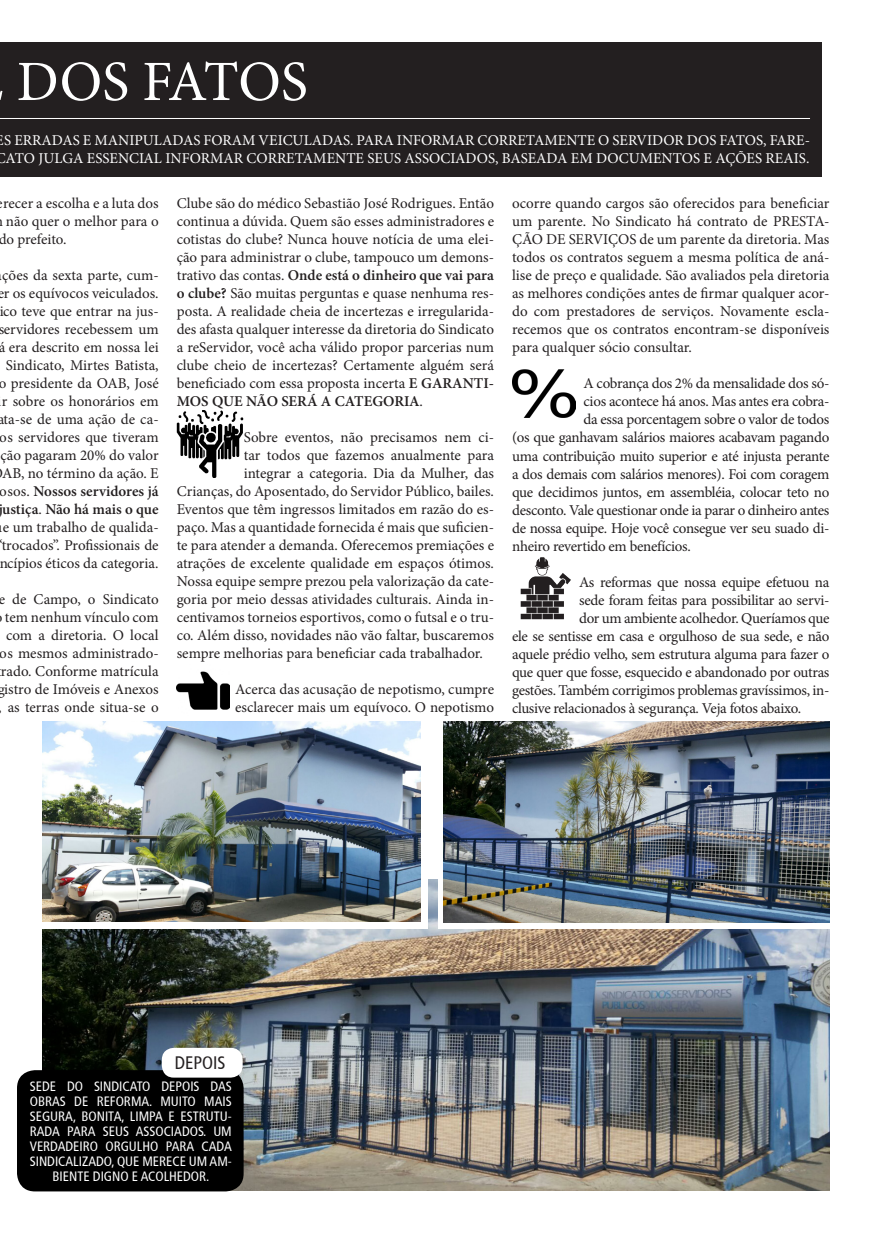
<style>
.page{position:relative;width:872px;height:1234px;background:#fff}
.page>*{position:absolute;margin:0;border:0;box-sizing:border-box;transform-origin:0 0}
.t1{font:57px "Minion Pro";letter-spacing:-.005em;color:#fff}
.t2{font:condensed 18px "Frutiger";color:#231f20}
.t3{font:15px/18px "Minion Pro";letter-spacing:-.01em;color:#231f20;text-align:center}
.t4{font:15px/18px "Minion Pro";color:#fff}
.t5{font:condensed 13.5px/15px "Frutiger";color:#fff;text-align:center}
.s1{font-weight:600}
</style>
<div class="page">
<div style="left:0;top:43px;width:821px;height:133px;background:#231f20"></div>
<hr style="left:0;top:118px;width:810px;height:1px;background:#fff">
<img style="left:43px;top:879px;width:786px;height:311px">
<div style="left:43px;top:733px;width:385px;height:195px;background:#fff"></div>
<img style="left:43px;top:721px;width:378px;height:200px">
<div style="left:438px;top:733px;width:391px;height:195px;background:#fff"></div>
<img style="left:443px;top:721px;width:386px;height:201px">
<img style="left:177px;top:671px;width:52px;height:39px">
<img style="left:177px;top:410px;width:67px;height:67px">
<img style="left:520px;top:557px;width:51px;height:63px">
<img style="left:512px;top:369px;width:63px;height:48px">
<div style="left:17px;top:1069px;width:227px;height:122px;background:#000;border-radius:18px"></div>
<div style="left:162px;top:1047px;width:81px;height:30px;background:#fff;border-radius:12px"></div>
<h1 class="t1" style="left:17px;top:44px;width:293px">DOS FATOS</h1>
<p class="t4" style="left:-5px;top:131px;width:816px">ES ERRADAS E MANIPULADAS FORAM VEICULADAS. PARA INFORMAR CORRETAMENTE O SERVIDOR DOS FATOS, FARE-<br>CATO JULGA ESSENCIAL INFORMAR CORRETAMENTE SEUS ASSOCIADOS, BASEADA EM DOCUMENTOS E AÇÕES REAIS.</p>
<p class="t3" style="left:-3px;top:194px;width:163px">erecer a escolha e a luta dos</p>
<p class="t3" style="left:6px;top:212px;width:154px">não quer o melhor para o</p>
<p class="t3" style="left:-1px;top:230px;width:70px">do prefeito.</p>
<p class="t3" style="left:-3px;top:266px;width:163px">ções da sexta parte, cum&shy;er os equívocos veiculados. ico teve que entrar na jus&shy;servidores recebessem um á era descrito em nossa lei<br>Sindicato, Mirtes Batista, o presidente da OAB, José r sobre os honorários em ata-se de uma ação de ca&shy;os servidores que tiveram ção pagaram 20% do valor<br>AB, no término da ação. E osos. <span class="s1">Nossos servidores já ustiça</span>. <span class="s1">Não há mais o que </span>e um trabalho de qualida&shy;trocados”. Profissionais de ncípios éticos da categoria.</p>
<p class="t3" style="left:-3px;top:590px;width:163px">e de Campo, o Sindicato tem nenhum vínculo com com a diretoria. O local os mesmos administrado&shy;rado. Conforme matrícula gistro de Imóveis e Anexos , as terras onde situa-se o</p>
<p class="t3" style="left:177px;top:194px;width:319px;text-align:justify">Clube são do médico Sebastião José Rodrigues. Então continua a dúvida. Quem são esses administradores e cotistas do clube? Nunca houve notícia de uma elei&shy;ção para administrar o clube, tampouco um demons&shy;trativo das contas. <span class="s1">Onde está o dinheiro que vai para o clube?</span> São muitas perguntas e quase nenhuma res&shy;posta. A realidade cheia de incertezas e irregularida&shy;des afasta qualquer interesse da diretoria do Sindicato a reServidor, você acha válido propor parcerias num clube cheio de incertezas? Certamente alguém será beneficiado com essa proposta incerta <span class="s1">E GARANTI-MOS QUE NÃO SERÁ A CATEGORIA</span>.</p>
<p class="t3" style="left:244px;top:428px;width:252px">Sobre eventos, não precisamos nem ci-</p>
<p class="t3" style="left:244px;top:446px;width:252px">tar todos que fazemos anualmente para</p>
<p class="t3" style="left:244px;top:464px;width:252px">integrar a categoria. Dia da Mulher, das</p>
<p class="t3" style="left:177px;top:482px;width:319px">Crianças, do Aposentado, do Servidor Público, bailes.</p>
<p class="t3" style="left:177px;top:500px;width:319px">Eventos que têm ingressos limitados em razão do es-</p>
<p class="t3" style="left:177px;top:518px;width:319px">paço. Mas a quantidade fornecida é mais que suficien-</p>
<p class="t3" style="left:177px;top:536px;width:319px">te para atender a demanda. Oferecemos premiações e</p>
<p class="t3" style="left:177px;top:554px;width:319px">atrações de excelente qualidade em espaços ótimos.</p>
<p class="t3" style="left:177px;top:572px;width:319px">Nossa equipe sempre prezou pela valorização da cate-</p>
<p class="t3" style="left:177px;top:590px;width:319px">goria por meio dessas atividades culturais. Ainda in-</p>
<p class="t3" style="left:177px;top:608px;width:319px">centivamos torneios esportivos, como o futsal e o tru-</p>
<p class="t3" style="left:177px;top:626px;width:319px">co. Além disso, novidades não vão faltar, buscaremos</p>
<p class="t3" style="left:177px;top:644px;width:308px">sempre melhorias para beneficiar cada trabalhador.</p>
<p class="t3" style="left:235px;top:680px;width:260px;text-align:left">Acerca das acusação de nepotismo, cumpre esclarecer mais um equívoco. O nepotismo</p>
<p class="t3" style="left:512px;top:194px;width:319px;text-align:justify">ocorre quando cargos são oferecidos para beneficiar um parente. No Sindicato há contrato de PRESTA-ÇÃO DE SERVIÇOS de um parente da diretoria. Mas todos os contratos seguem a mesma política de aná&shy;lise de preço e qualidade. São avaliados pela diretoria as melhores condições antes de firmar qualquer acor&shy;do com prestadores de serviços. Novamente escla&shy;recemos que os contratos encontram-se disponíveis para qualquer sócio consultar.</p>
<p class="t3" style="left:583px;top:374px;width:247px">A cobrança dos 2% da mensalidade dos só-</p>
<p class="t3" style="left:583px;top:392px;width:247px">cios acontece há anos. Mas antes era cobra-</p>
<p class="t3" style="left:583px;top:410px;width:247px">da essa porcentagem sobre o valor de todos</p>
<p class="t3" style="left:512px;top:428px;width:319px">(os que ganhavam salários maiores acabavam pagando</p>
<p class="t3" style="left:512px;top:446px;width:319px">uma contribuição muito superior e até injusta perante</p>
<p class="t3" style="left:512px;top:464px;width:319px">a dos demais com salários menores). Foi com coragem</p>
<p class="t3" style="left:512px;top:482px;width:319px">que decidimos juntos, em assembléia, colocar teto no</p>
<p class="t3" style="left:512px;top:500px;width:319px">desconto. Vale questionar onde ia parar o dinheiro antes</p>
<p class="t3" style="left:512px;top:518px;width:319px">de nossa equipe. Hoje você consegue ver seu suado di-</p>
<p class="t3" style="left:512px;top:536px;width:180px">nheiro revertido em benefícios.</p>
<p class="t3" style="left:579px;top:572px;width:252px">As reformas que nossa equipe efetuou na</p>
<p class="t3" style="left:579px;top:590px;width:252px">sede foram feitas para possibilitar ao servi-</p>
<p class="t3" style="left:579px;top:608px;width:252px">dor um ambiente acolhedor. Queríamos que</p>
<p class="t3" style="left:512px;top:626px;width:319px">ele se sentisse em casa e orgulhoso de sua sede, e não</p>
<p class="t3" style="left:512px;top:644px;width:319px">aquele prédio velho, sem estrutura alguma para fazer o</p>
<p class="t3" style="left:512px;top:662px;width:319px">que quer que fosse, esquecido e abandonado por outras</p>
<p class="t3" style="left:512px;top:680px;width:319px">gestões. Também corrigimos problemas gravíssimos, in-</p>
<p class="t3" style="left:512px;top:698px;width:290px">clusive relacionados à segurança. Veja fotos abaixo.</p>
<p class="t2" style="left:175px;top:1052px;width:52px">DEPOIS</p>
<p class="t5" style="left:30px;top:1078px;width:203px">SEDE DO SINDICATO DEPOIS DAS<br>OBRAS DE REFORMA. MUITO MAIS<br>SEGURA, BONITA, LIMPA E ESTRUTU-<br>RADA PARA SEUS ASSOCIADOS. UM<br>VERDADEIRO ORGULHO PARA CADA<br>SINDICALIZADO, QUE MERECE UM AM-<br>BIENTE DIGNO E ACOLHEDOR.</p>
</div>
